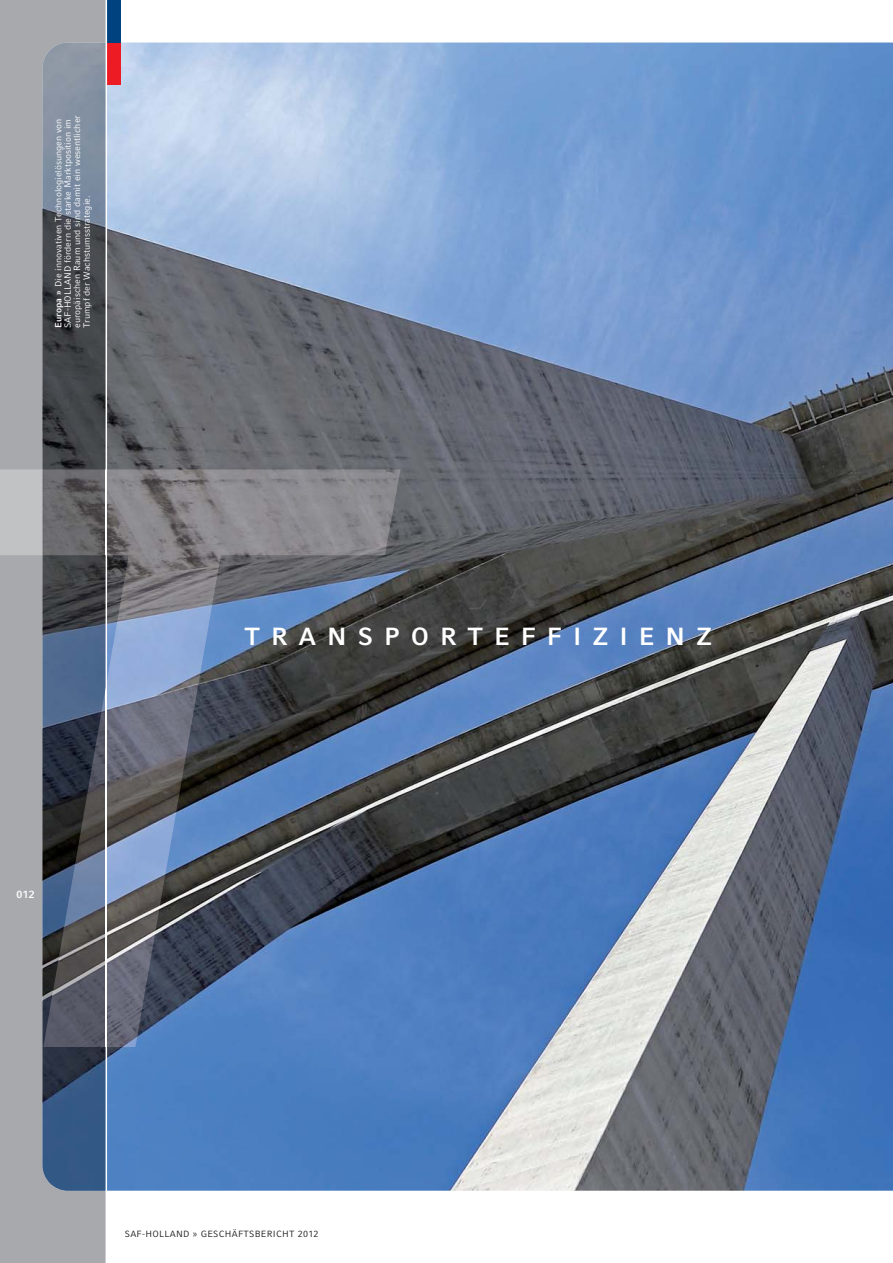
<style>
.page{position:relative;width:893px;height:1263px;background:#fff}
.page>*{position:absolute;margin:0;border:0;box-sizing:border-box;transform-origin:0 0}
.t1{font:700 24.75px "Compatil Fact LT Pro";letter-spacing:.445em;color:#fff}
.t2{font:700 10.5px "Compatil Fact LT Pro";color:#fff}
.t3{font:9px/9.4px "Compatil Fact LT Pro";color:#fff}
.t4{font:9px "Compatil Fact LT Pro";letter-spacing:.03em;color:#231f20}
.s1{font-weight:700}
</style>
<div class="page">
<img style="left:107px;top:43px;width:786px;height:1148px">
<svg style="left:0;top:0;width:106px;height:1263px;background:#878e96"></svg>
<img style="left:43px;top:43px;width:25px;height:1148px">
<div style="left:106px;top:43px;width:15px;height:42px;background:#ed1c24"></div>
<div style="left:106px;top:0;width:15px;height:43px;background:#004280"></div>
<hr style="left:106px;top:0;width:1px;height:1263px;background:#fff">
<img style="left:43px;top:469px;width:357px;height:578px">
<svg style="left:0;top:469px;width:43px;height:578px;background:#a9abae"></svg>
<hr style="left:106px;top:469px;width:1px;height:578px;background:#fff">
<p class="t3" style="left:54px;top:328px;width:214px;rotate:-90deg"><span class="s1">Europa »</span> Die innovativen Technologielösungen von SAF-HOLLAND fördern die starke Marktposition im europäischen Raum und sind damit ein wesentlicher Trumpf der Wachstumsstrategie.</p>
<p class="t2" style="left:17px;top:891px;width:20px">012</p>
<h1 class="t1" style="left:244px;top:627px;width:469px">TRANSPORTEFFIZIENZ</h1>
<p class="t4" style="left:125px;top:1231px;width:195px">SAF-HOLLAND » GESCHÄFTSBERICHT 2012</p>
</div>
